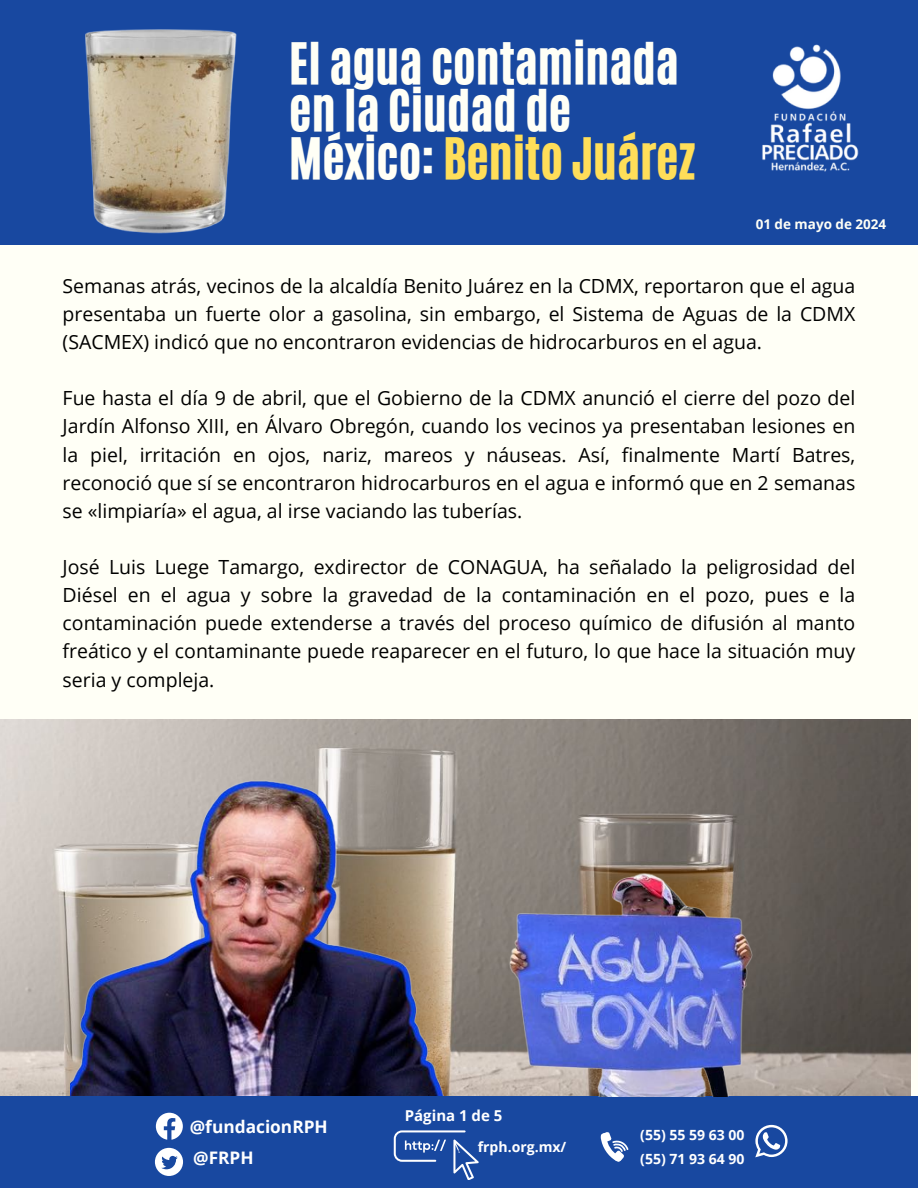
<style>
.page{position:relative;width:918px;height:1188px;background:#fffff6}
.page>*{position:absolute;margin:0;border:0;box-sizing:border-box;transform-origin:0 0}
.t1{font:48px/47.2px "CA Generated";color:#fffff6}
.t2{font:19.5px/28.2px "Open Sans";color:#000;text-align:justify}
.t3{font:700 17.25px "Open Sans";color:#fff}
.t4{font:700 15px "Open Sans";color:#fff}
.t5{font:700 14.1px/23.9px "Open Sans";color:#fff}
.t6{font:700 13.5px "Open Sans";color:#fffff6}
.s1{color:#ffde59}
</style>
<div class="page">
<img style="left:0;top:720px;width:910px;height:376px">
<img style="left:71px;top:767px;width:393px;height:329px">
<div style="left:0;top:1096px;width:918px;height:92px;background:#1848a0"></div>
<svg style="left:394px;top:1130px;width:85px;height:50px"></svg>
<svg style="left:601px;top:1132px;width:27px;height:30px"></svg>
<svg style="left:156px;top:1113px;width:27px;height:27px"></svg>
<svg style="left:155px;top:1148px;width:28px;height:28px"></svg>
<svg style="left:755px;top:1125px;width:33px;height:32px"></svg>
<div style="left:0;top:0;width:918px;height:244px;background:#1848a0"></div>
<img style="left:85px;top:29px;width:152px;height:205px">
<img style="left:762px;top:44px;width:97px;height:128px">
<img style="left:465px;top:822px;width:307px;height:274px">
<p class="t1" style="left:289px;top:40px;width:408px">El agua contaminada en la Ciudad de<br>México: <span class="s1">Benito Juárez</span></p>
<p class="t6" style="left:756px;top:214px;width:132px">01 de mayo de 2024</p>
<p class="t2" style="left:63px;top:271px;width:794px">Semanas atrás, vecinos de la alcaldía Benito Juárez en la CDMX, reportaron que el agua presentaba un fuerte olor a gasolina, sin embargo, el Sistema de Aguas de la CDMX (SACMEX) indicó que no encontraron evidencias de hidrocarburos en el agua.</p>
<h4 class="t2" style="left:63px;top:384px;width:794px">Fue hasta el día 9 de abril, que el Gobierno de la CDMX anunció el cierre del pozo del Jardín Alfonso XIII, en Álvaro Obregón, cuando los vecinos ya presentaban lesiones en la piel, irritación en ojos, nariz, mareos y náuseas. Así, finalmente Martí Batres, reconoció que sí se encontraron hidrocarburos en el agua e informó que en 2 semanas se «limpiaría» el agua, al irse vaciando las tuberías.</h4>
<h3 class="t2" style="left:63px;top:552px;width:794px">José Luis Luege Tamargo, exdirector de CONAGUA, ha señalado la peligrosidad del Diésel en el agua y sobre la gravedad de la contaminación en el pozo, pues e la contaminación puede extenderse a través del proceso químico de difusión al manto freático y el contaminante puede reaparecer en el futuro, lo que hace la situación muy seria y compleja.</h3>
<h2 class="t3" style="left:190px;top:1115px;width:140px">@fundacionRPH</h2>
<h2 class="t3" style="left:193px;top:1145px;width:62px">@FRPH</h2>
<p class="t4" style="left:405px;top:1105px;width:99px">Página 1 de 5</p>
<p class="t5" style="left:478px;top:1134px;width:90px">frph.org.mx/</p>
<p class="t5" style="left:640px;top:1122px;width:106px">(55) 55 59 63 00 (55) 71 93 64 90</p>
</div>
